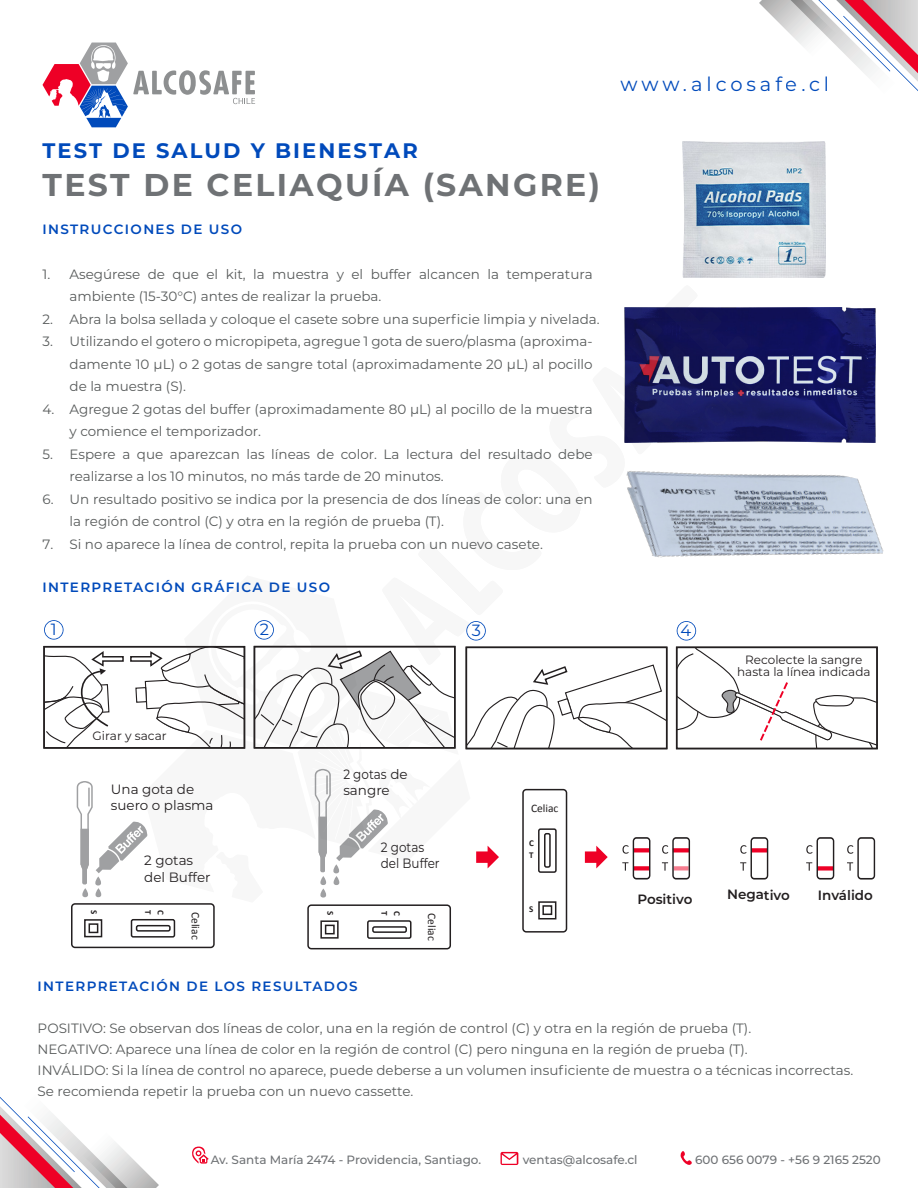
<style>
.page{position:relative;width:918px;height:1188px;background:#fff}
.page>*{position:absolute;margin:0;border:0;box-sizing:border-box;transform-origin:0 0}
.t1{font:700 31.5px "Montserrat";letter-spacing:.075em;color:#6f7275}
.t2{font:700 21px "Montserrat";letter-spacing:.1em;color:#004abb}
.t3{font:19.5px "Montserrat";letter-spacing:.195em;color:#004abb}
.t4{font:16.2px "Montserrat";color:#004abb}
.t5{font:13.5px/22.5px "Montserrat";color:#585b5b}
.t6{font:600 13.5px "Montserrat";letter-spacing:.1em;color:#004abb}
.t7{font:13.5px/16.2px "Montserrat";color:#231f20}
.t8{font:13.5px/16.2px "Montserrat";color:#231f20;scale:.89 1}
.t9{font:600 13.5px "Montserrat";color:#231f20}
.t10{font:12.15px "Montserrat";color:#231f20}
.t11{font:500 12px "Montserrat";color:#6f7275}
.t12{font:12px/12px "Montserrat";color:#231f20;text-align:center}
.t13{font:11.55px "Calibri";color:#231f20}
.t14{font:700 9px/12.6px "Calibri";color:#231f20}
</style>
<div class="page">
<div style="left:307px;top:904px;width:144px;height:45px;border:2px solid #231f20;border-radius:3px"></div>
<div style="left:367px;top:920px;width:45px;height:19px;border:2px solid #231f20;border-radius:2px"></div>
<div style="left:372px;top:926px;width:35px;height:7px;border:2px solid #231f20;border-radius:2px"></div>
<div style="left:320px;top:920px;width:19px;height:19px;border:2px solid #231f20"></div>
<div style="left:325px;top:925px;width:10px;height:9px;border:2px solid #231f20"></div>
<div style="left:522px;top:789px;width:45px;height:144px;border:2px solid #231f20;border-radius:3px"></div>
<div style="left:538px;top:901px;width:18px;height:18px;border:2px solid #231f20"></div>
<div style="left:542px;top:905px;width:10px;height:10px;border:2px solid #231f20"></div>
<div style="left:71px;top:903px;width:144px;height:45px;border:2px solid #231f20;border-radius:3px"></div>
<div style="left:131px;top:919px;width:44px;height:19px;border:2px solid #231f20;border-radius:2px"></div>
<div style="left:136px;top:925px;width:35px;height:7px;border:2px solid #231f20;border-radius:2px"></div>
<div style="left:84px;top:919px;width:18px;height:18px;border:2px solid #231f20"></div>
<div style="left:89px;top:923px;width:9px;height:10px;border:2px solid #231f20"></div>
<img style="left:682px;top:141px;width:144px;height:136px">
<svg style="left:43px;top:43px;width:212px;height:84px"></svg>
<svg style="left:501px;top:1152px;width:17px;height:13px"></svg>
<svg style="left:192px;top:1147px;width:17px;height:17px"></svg>
<svg style="left:680px;top:1151px;width:12px;height:14px"></svg>
<svg style="left:0;top:1097px;width:159px;height:91px"></svg>
<svg style="left:759px;top:0;width:159px;height:91px"></svg>
<svg style="left:44px;top:307px;width:833px;height:596px"></svg>
<h2 class="t2" style="left:43px;top:136px;width:377px">TEST DE SALUD Y BIENESTAR</h2>
<h1 class="t1" style="left:43px;top:162px;width:559px">TEST DE CELIAQUÍA (SANGRE)</h1>
<p class="t6" style="left:43px;top:219px;width:201px">INSTRUCCIONES DE USO</p>
<p class="t5" style="left:70px;top:262px;width:525px;text-indent:-27px">1. Asegúrese de que el kit, la muestra y el buffer alcancen la temperatura ambiente (15-30°C) antes de realizar la prueba.</p>
<p class="t5" style="left:43px;top:307px;width:559px">2. Abra la bolsa sellada y coloque el casete sobre una superficie limpia y nivelada.</p>
<p class="t5" style="left:70px;top:330px;width:525px;text-align:justify;text-indent:-27px">3. Utilizando el gotero o micropipeta, agregue 1 gota de suero/plasma (aproxima&shy;damente 10 μL) o 2 gotas de sangre total (aproximadamente 20 μL) al pocillo de la muestra (S).</p>
<p class="t5" style="left:70px;top:397px;width:525px;text-indent:-27px">4. Agregue 2 gotas del buffer (aproximadamente 80 μL) al pocillo de la muestra y comience el temporizador.</p>
<p class="t5" style="left:70px;top:442px;width:525px;text-indent:-27px">5. Espere a que aparezcan las líneas de color. La lectura del resultado debe realizarse a los 10 minutos, no más tarde de 20 minutos.</p>
<p class="t5" style="left:70px;top:487px;width:525px;text-indent:-27px">6. Un resultado positivo se indica por la presencia de dos líneas de color: una en la región de control (C) y otra en la región de prueba (T).</p>
<p class="t5" style="left:43px;top:532px;width:502px">7. Si no aparece la línea de control, repita la prueba con un nuevo casete.</p>
<p class="t6" style="left:43px;top:578px;width:289px">INTERPRETACIÓN GRÁFICA DE USO</p>
<h3 class="t3" style="left:621px;top:70px;width:210px">www.alcosafe.cl</h3>
<p class="t4" style="left:51px;top:619px;width:7px">1</p>
<p class="t4" style="left:260px;top:618px;width:11px">2</p>
<p class="t4" style="left:472px;top:619px;width:11px">3</p>
<p class="t4" style="left:681px;top:619px;width:12px">4</p>
<p class="t10" style="left:93px;top:727px;width:76px">Girar y sacar</p>
<p class="t7" style="left:111px;top:781px;width:104px">Una gota de suero o plasma</p>
<p class="t7" style="left:144px;top:852px;width:68px">2 gotas del Buffer</p>
<p class="t8" style="left:343px;top:765px;width:74px">2 gotas de sangre</p>
<p class="t8" style="left:381px;top:839px;width:68px">2 gotas del Buffer</p>
<p class="t13" style="left:531px;top:800px;width:29px">Celiac</p>
<p class="t14" style="left:529px;top:836px;width:6px">C<br>T</p>
<p class="t12" style="left:737px;top:654px;width:135px">Recolecte la sangre hasta la línea indicada</p>
<p class="t14" style="left:101px;top:910px;width:6px;rotate:90deg">S</p>
<p class="t14" style="left:155px;top:910px;width:6px;rotate:90deg">T</p>
<p class="t14" style="left:167px;top:910px;width:6px;rotate:90deg">C</p>
<p class="t13" style="left:204px;top:912px;width:29px;rotate:90deg">Celiac</p>
<p class="t14" style="left:337px;top:911px;width:6px;rotate:90deg">S</p>
<p class="t14" style="left:391px;top:911px;width:6px;rotate:90deg">T</p>
<p class="t14" style="left:404px;top:911px;width:6px;rotate:90deg">C</p>
<p class="t13" style="left:440px;top:913px;width:29px;rotate:90deg">Celiac</p>
<p class="t14" style="left:529px;top:903px;width:6px">S</p>
<p class="t9" style="left:637px;top:890px;width:57px">Positivo</p>
<p class="t9" style="left:727px;top:885px;width:64px">Negativo</p>
<p class="t9" style="left:818px;top:885px;width:56px">Inválido</p>
<p class="t6" style="left:38px;top:977px;width:321px">INTERPRETACIÓN DE LOS RESULTADOS</p>
<p class="t5" style="left:38px;top:1017px;width:817px;line-height:21px">POSITIVO: Se observan dos líneas de color, una en la región de control (C) y otra en la región de prueba (T).<br>NEGATIVO: Aparece una línea de color en la región de control (C) pero ninguna en la región de prueba (T).<br>INVÁLIDO: Si la línea de control no aparece, puede deberse a un volumen insuficiente de muestra o a técnicas incorrectas.<br>Se recomienda repetir la prueba con un nuevo cassette.</p>
<p class="t11" style="left:211px;top:1151px;width:272px">Av. Santa María 2474 - Providencia, Santiago.</p>
<p class="t11" style="left:523px;top:1151px;width:116px">ventas@alcosafe.cl</p>
<p class="t11" style="left:695px;top:1151px;width:187px">600 656 0079 - +56 9 2165 2520</p>
</div>
